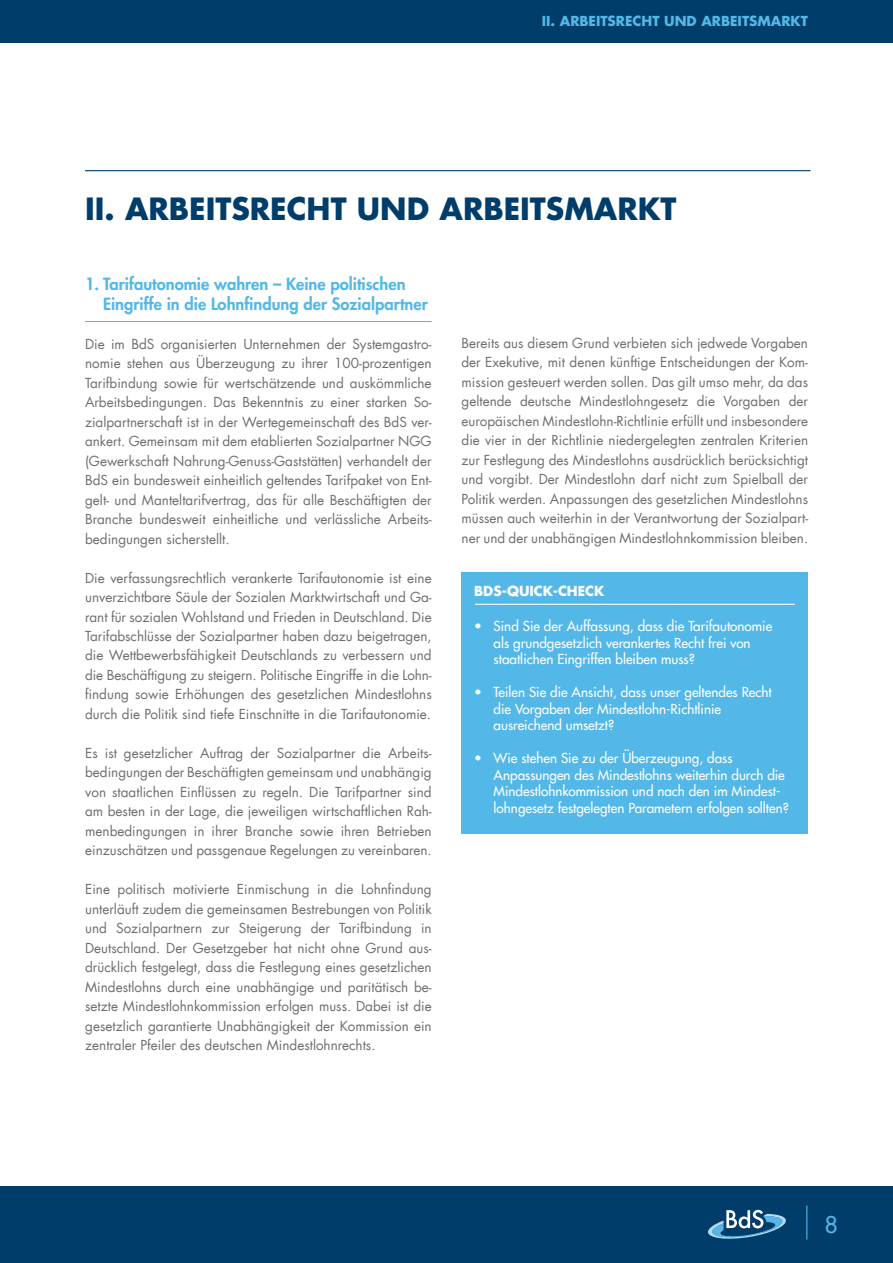
<style>
.page{position:relative;width:893px;height:1263px;background:#fff}
.page>*{position:absolute;margin:0;border:0;box-sizing:border-box;transform-origin:0 0}
.t1{font:700 30px "Futura Com";color:#003d6a}
.t2{font:500 22.5px "Futura Com";color:#53b7e8}
.t3{font:800 16.5px/19.5px "Futura Com";color:#53b7e8}
.t4{font:13.5px/19.5px "Futura Com";color:#6d6e71;text-align:justify}
.t5{font:500 13.5px/16.5px "Futura Com";color:#fff}
.t6{font:700 13.5px "Futura Com";color:#53b7e8}
.t7{font:700 13.5px "Futura Com";color:#fff}
</style>
<div class="page">
<div style="left:0;top:1186px;width:893px;height:77px;background:#003d6a"></div>
<div style="left:0;top:0;width:893px;height:43px;background:#003d6a"></div>
<svg style="left:708px;top:1210px;width:78px;height:29px"></svg>
<hr style="left:806px;top:1205px;width:1px;height:34px;background:#53b7e8">
<hr style="left:85px;top:321px;width:347px;height:1px;background:#53b7e8">
<div style="left:461px;top:605px;width:347px;height:228px;background:#53b7e8"></div>
<hr style="left:85px;top:170px;width:726px;height:1px;background:#003d6a">
<div style="left:461px;top:573px;width:347px;height:33px;background:#53b7e8"></div>
<hr style="left:475px;top:604px;width:320px;height:1px;background:#fff">
<p class="t6" style="left:542px;top:11px;width:268px">II. ARBEITSRECHT UND ARBEITSMARKT</p>
<h1 class="t1" style="left:85px;top:186px;width:593px">II. ARBEITSRECHT UND ARBEITSMARKT</h1>
<p class="t3" style="left:103px;top:274px;width:326px;text-indent:-18px">1. Tarifautonomie wahren – Keine politischen<br>Eingriffe in die Lohnfindung der Sozialpartner</p>
<p class="t4" style="left:85px;top:334px;width:348px">Die im BdS organisierten Unternehmen der System-gastro&shy;nomie stehen aus Überzeugung zu ihrer 100-prozentigen Tarifbindung sowie für wertschätzende und auskömmliche Arbeitsbedingungen. Das Bekenntnis zu einer starken So&shy;zial-partnerschaft ist in der Wertegemeinschaft des BdS ver&shy;ankert. Gemeinsam mit dem etablierten Sozialpartner NGG (Gewerkschaft Nahrung-Genuss-Gaststätten) verhan-delt der BdS ein bundesweit einheitlich geltendes Tarifpaket von Ent&shy;gelt- und Manteltarifvertrag, das für alle Beschäftigten der Branche bundesweit einheitliche und verlässliche Arbeits&shy;bedingungen sicherstellt.</p>
<p class="t4" style="left:85px;top:568px;width:348px">Die verfassungsrechtlich verankerte Tarifautonomie ist eine unverzichtbare Säule der Sozialen Marktwirtschaft und Ga&shy;rant für sozialen Wohlstand und Frieden in Deutschland. Die Tarifabschlüsse der Sozial-partner haben dazu beige-tragen, die Wettbewerbsfähigkeit Deutschlands zu verbes-sern und die Beschäftigung zu steigern. Politische Eingriffe in die Lohn&shy;findung sowie Erhöhungen des gesetzlichen Mindest-lohns durch die Politik sind tiefe Einschnitte in die Tarif-autonomie.</p>
<p class="t4" style="left:85px;top:743px;width:348px">Es ist gesetzlicher Auftrag der Sozialpartner die Arbeits&shy;bedingungen der Beschäftigten gemeinsam und unabhängig von staatlichen Einflüssen zu regeln. Die Tarif-partner sind am besten in der Lage, die jeweiligen wirt-schaft-lichen Rah&shy;menbedingungen in ihrer Branche sowie ihren Betrieben einzuschätzen und passgenaue Regelungen zu vereinbaren.</p>
<p class="t4" style="left:85px;top:879px;width:348px">Eine politisch motivierte Einmischung in die Lohnfindung unterläuft zudem die gemeinsamen Bestre-bungen von Politik und Sozialpartnern zur Steigerung der Tarifbindung in Deutschland. Der Gesetzgeber hat nicht ohne Grund aus&shy;drücklich festgelegt, dass die Festlegung eines gesetzlichen Mindestlohns durch eine unabhängige und paritätisch be&shy;setzte Mindestlohnkommission erfolgen muss. Dabei ist die gesetzlich garantierte Unabhängigkeit der Kommission ein zentraler Pfeiler des deutschen Mindestlohnrechts.</p>
<p class="t4" style="left:461px;top:333px;width:348px">Bereits aus diesem Grund verbieten sich jedwede Vorgaben der Exekutive, mit denen künftige Entscheidungen der Kom&shy;mission gesteuert werden sollen. Das gilt umso mehr, da das geltende deutsche Mindestlohngesetz die Vorgaben der europäischen Mindestlohn-Richtlinie erfüllt und insbesondere die vier in der Richtlinie niedergelegten zentralen Kriterien zur Festlegung des Mindestlohns aus-drücklich berücksichtigt und vorgibt. Der Mindestlohn darf nicht zum Spielball der Politik werden. Anpassungen des gesetzlichen Mindestlohns müssen auch weiterhin in der Verantwortung der Sozialpart&shy;ner und der unabhängigen Mindestlohnkommission bleiben.</p>
<p class="t7" style="left:474px;top:580px;width:132px">BDS-QUICK-CHECK</p>
<p class="t5" style="left:494px;top:617px;width:280px;text-indent:-19px">• Sind Sie der Auffassung, dass die Tarifautonomie als grundgesetzlich verankertes Recht frei von staatlichen Eingriffen bleiben muss?</p>
<p class="t5" style="left:494px;top:683px;width:280px;text-indent:-19px">• Teilen Sie die Ansicht, dass unser geltendes Recht die Vorgaben der Mindestlohn-Richtlinie ausreichend umsetzt?</p>
<p class="t5" style="left:494px;top:749px;width:297px;text-indent:-19px">• Wie stehen Sie zu der Überzeugung, dass Anpassungen des Mindestlohns weiterhin durch die Mindestlohnkommission und nach den im Mindest&shy;lohngesetz festgelegten Parametern erfolgen sollten?</p>
<h2 class="t2" style="left:825px;top:1207px;width:15px">8</h2>
</div>
